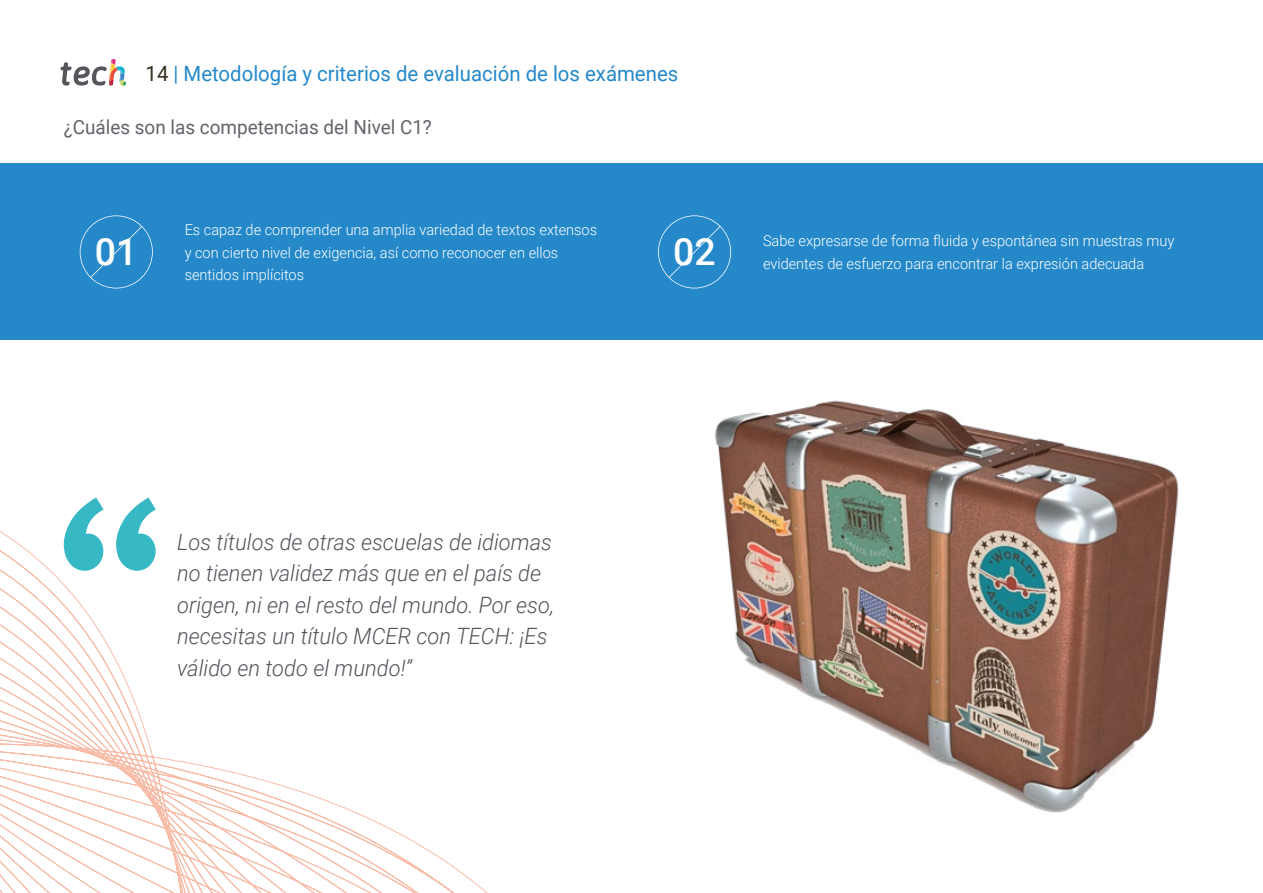
<style>
.page{position:relative;width:1263px;height:893px;background:#fff}
.page>*{position:absolute;margin:0;border:0;box-sizing:border-box;transform-origin:0 0}
.t1{font:500 37.5px "Roboto";color:#fff}
.t2{font:italic 300 22.5px/31.5px "Roboto";color:#52555b}
.t3{font:21px "Roboto";color:#2488c9}
.t4{font:19.5px "Roboto";color:#61646a}
.t5{font:300 15px/22.5px "Roboto";color:#fff}
.s1{color:#312e20}
</style>
<div class="page">
<svg style="left:61px;top:59px;width:65px;height:27px"></svg>
<img style="left:715px;top:400px;width:464px;height:413px">
<svg style="left:0;top:530px;width:488px;height:363px"></svg>
<div style="left:0;top:164px;width:1263px;height:176px;background:#2488c9"></div>
<svg style="left:80px;top:215px;width:73px;height:73px"></svg>
<svg style="left:658px;top:215px;width:73px;height:73px"></svg>
<svg style="left:64px;top:497px;width:92px;height:74px"></svg>
<h3 class="t3" style="left:146px;top:59px;width:534px"><span class="s1">14</span> | Metodología y criterios de evaluación de los exámenes</h3>
<h3 class="t4" style="left:64px;top:113px;width:370px">¿Cuáles son las competencias del Nivel C1?</h3>
<p class="t5" style="left:185px;top:218px;width:414px">Es capaz de comprender una amplia variedad de textos extensos y con cierto nivel de exigencia, así como reconocer en ellos sentidos implícitos</p>
<h1 class="t1" style="left:95px;top:225px;width:44px">01</h1>
<p class="t5" style="left:763px;top:229px;width:413px">Sabe expresarse de forma fluida y espontánea sin muestras muy</p>
<h1 class="t1" style="left:673px;top:225px;width:44px">02</h1>
<p class="t5" style="left:763px;top:252px;width:383px">evidentes de esfuerzo para encontrar la expresión adecuada</p>
<h2 class="t2" style="left:177px;top:525px;width:378px">Los títulos de otras escuelas de idiomas no tienen validez más que en el país de origen, ni en el resto del mundo. Por eso, necesitas un título MCER con TECH: ¡Es válido en todo el mundo!”</h2>
</div>
